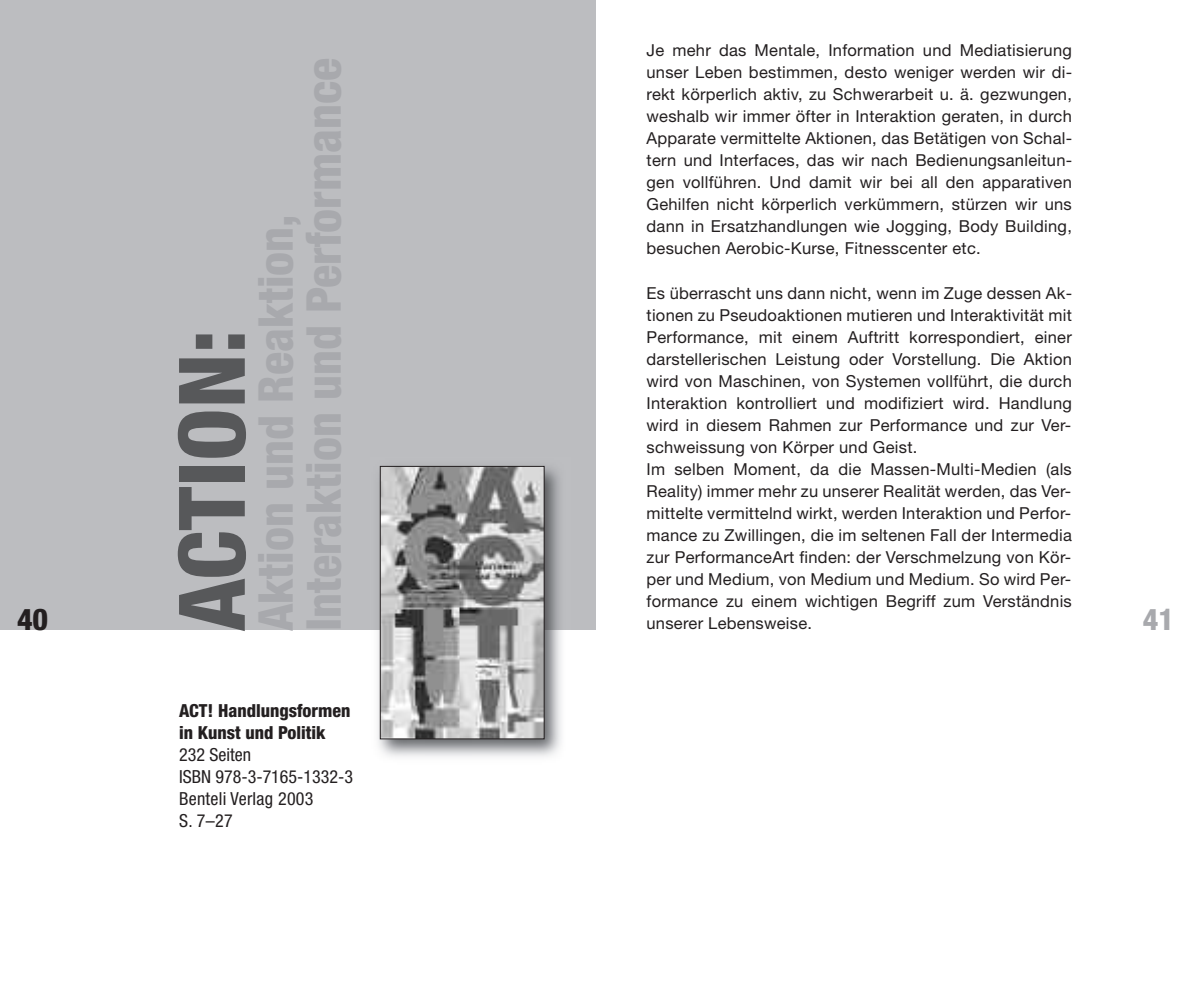
<style>
.page{position:relative;width:1191px;height:993px;background:#fff}
.page>*{position:absolute;margin:0;border:0;box-sizing:border-box;transform-origin:0 0}
.t1{font:800 condensed 92px "Helvetica Neue";color:#57585a}
.t2{font:800 condensed 30px "Helvetica Neue";color:#a8a9ad}
.t3{font:800 condensed 30px "Helvetica Neue";color:#231f20}
.t4{font:condensed 18px/22px "Helvetica Neue";color:#231f20}
.t5{font:800 condensed 18px/22px "Helvetica Neue";color:#231f20}
.t6{font:16.4px/22px "Helvetica Neue";letter-spacing:.015em;color:#231f20;text-align:justify}
</style>
<div class="page">
<div style="left:0;top:0;width:595px;height:629px;background:#bcbdc0"></div>
<img style="left:371px;top:465px;width:200px;height:292px">
<img style="left:382px;top:468px;width:160px;height:269px">
<div style="left:380px;top:466px;width:164px;height:273px;border:1px solid #231f20"></div>
<h2 class="t3" style="left:17px;top:608px;width:33px">40</h2>
<h1 class="t1" style="left:179px;top:631px;width:303px;rotate:-90deg">ACTION:</h1>
<p class="t5" style="left:179px;top:701px;width:173px">ACT! Handlungsformen in Kunst und Politik</p>
<p class="t4" style="left:179px;top:745px;width:175px">232 Seiten<br>ISBN 978-3-7165-1332-3<br>Benteli Verlag 2003<br>S. 7–27</p>
<p class="t6" style="left:646px;top:41px;width:427px">Je mehr das Mentale, Information und Mediatisierung unser Leben bestimmen, desto weniger werden wir di&shy;rekt körperlich aktiv, zu Schwerarbeit u. ä. gezwungen, weshalb wir immer öfter in Interaktion geraten, in durch Apparate vermittelte Aktionen, das Betätigen von Schal&shy;tern und Interfaces, das wir nach Bedienungsanleitun&shy;gen vollführen. Und damit wir bei all den apparativen Gehilfen nicht körperlich verkümmern, stürzen wir uns dann in Ersatzhandlungen wie Jogging, Body Building, besuchen Aerobic-Kurse, Fitnesscenter etc.</p>
<p class="t6" style="left:646px;top:283px;width:427px;text-align:left">Es überrascht uns dann nicht, wenn im Zuge dessen Ak&shy;tionen zu Pseudoaktionen mutieren und Interaktivität mit Performance, mit einem Auftritt korrespondiert, einer darstellerischen Leistung oder Vorstellung. Die Aktion wird von Maschinen, von Systemen vollführt, die durch Interaktion kontrolliert und modifiziert wird. Handlung wird in diesem Rahmen zur Performance und zur Ver&shy;schweissung von Körper und Geist.<br>Im selben Moment, da die Massen-Multi-Medien (als Reality) immer mehr zu unserer Realität werden, das Ver&shy;mittelte vermittelnd wirkt, werden Interaktion und Perfor&shy;mance zu Zwillingen, die im seltenen Fall der Intermedia zur PerformanceArt finden: der Verschmelzung von Kör&shy;per und Medium, von Medium und Medium. So wird Per&shy;formance zu einem wichtigen Begriff zum Verständnis</p>
<p class="t6" style="left:646px;top:613px;width:167px">unserer Lebensweise.</p>
<h2 class="t2" style="left:1142px;top:608px;width:33px">41</h2>
</div>
